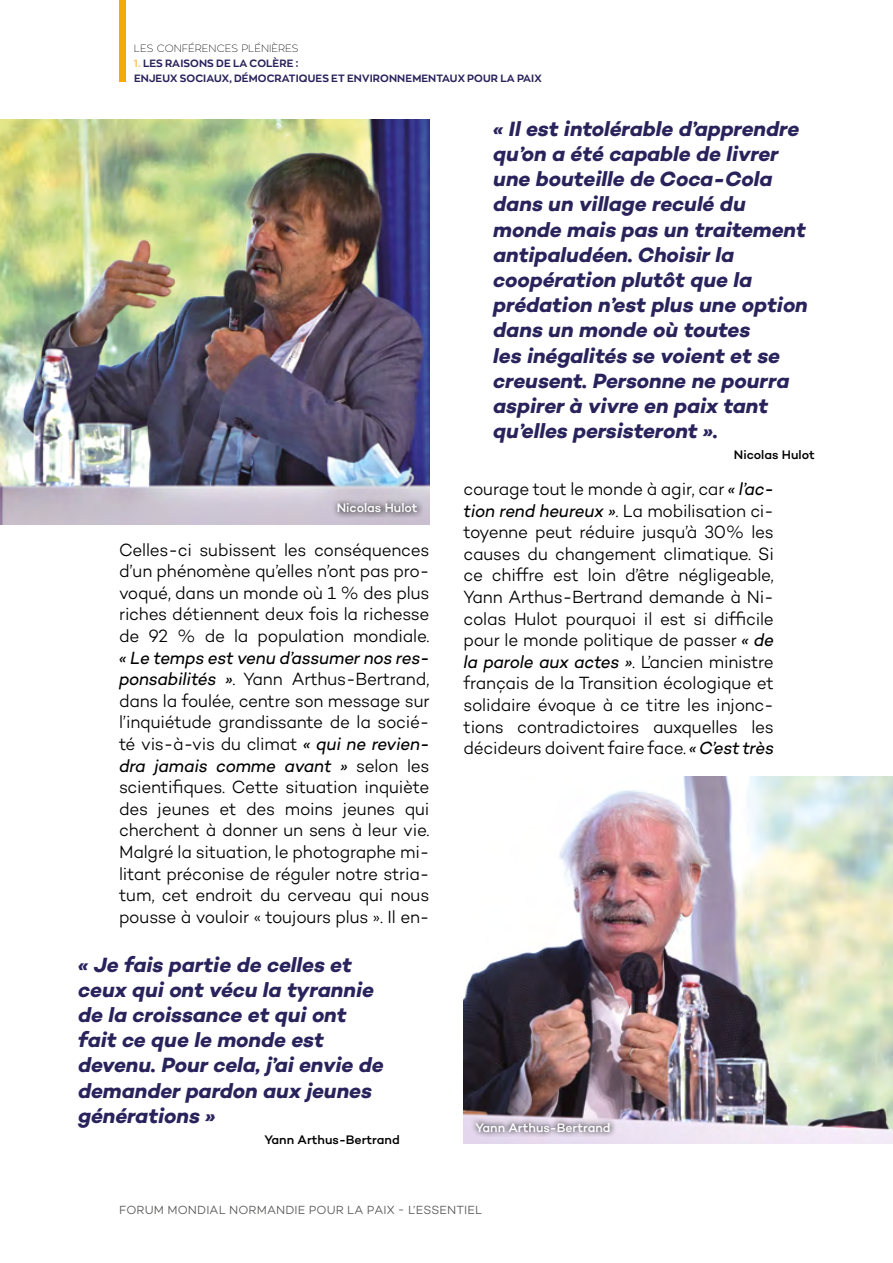
<style>
.page{position:relative;width:893px;height:1263px;background:#fff}
.page>*{position:absolute;margin:0;border:0;box-sizing:border-box;transform-origin:0 0}
.t1{font:italic 700 21px/25.2px "Campton";letter-spacing:-.005em;color:#29235c}
.t2{font:300 18px/21.6px "Campton";letter-spacing:-.01em;color:#000;text-align:justify;scale:.95 1}
.t3{font:500 12.6px "Campton";color:#000}
.t4{font:500 12.6px "Campton";color:#fff}
.t5{font:300 12px "Campton";letter-spacing:.01em;color:#575756}
.t6{font:700 10.5px/15px "Zona Pro";letter-spacing:.01em;color:#29235c}
.t7{font:100 10.5px "Zona Pro";color:#000}
.s1{color:#fac365}
.s2{font-weight:400;font-style:italic}
</style>
<div class="page">
<img style="left:0;top:119px;width:429px;height:405px">
<img style="left:463px;top:776px;width:430px;height:368px">
<svg style="left:331px;top:497px;width:92px;height:20px;background:#a9a3af"></svg>
<svg style="left:469px;top:1117px;width:147px;height:20px;background:#c1b8c7"></svg>
<div style="left:119px;top:0;width:6px;height:82px;background:#f6a803"></div>
<p class="t7" style="left:134px;top:41px;width:166px">LES CONFÉRENCES PLÉNIÈRES</p>
<p class="t6" style="left:134px;top:55px;width:409px"><span class="s1">1.</span> LES RAISONS DE LA COLÈRE :<br>ENJEUX SOCIAUX, DÉMOCRATIQUES ET ENVIRONNEMENTAUX POUR LA PAIX</p>
<p class="t4" style="left:337px;top:500px;width:82px">Nicolas Hulot</p>
<p class="t2" style="left:119px;top:538px;width:328px">Celles-ci subissent les conséquences d’un phénomène qu’elles n’ont pas pro&shy;voqué, dans un monde où 1 % des plus riches détiennent deux fois la richesse de 92 % de la population mondiale.</p>
<p class="t2" style="left:119px;top:646px;width:328px"><span class="s2">« Le temps est venu d’assumer nos res&shy;ponsabilités »</span>. Yann Arthus-Bertrand, dans la foulée, centre son message sur l’inquiétude grandissante de la socié&shy;té vis-à-vis du climat <span class="s2">« qui ne revien&shy;dra jamais comme avant »</span> selon les scientifiques. Cette situation inquiète des jeunes et des moins jeunes qui cherchent à donner un sens à leur vie.<br>Malgré la situation, le photographe mi&shy;litant préconise de réguler notre stria&shy;tum, cet endroit du cerveau qui nous pousse à vouloir « toujours plus ». Il en-</p>
<p class="t1" style="left:78px;top:952px;width:307px">« Je fais partie de celles et ceux qui ont vécu la tyrannie de la croissance et qui ont fait ce que le monde est devenu. Pour cela, j’ai envie de demander pardon aux jeunes générations »</p>
<p class="t3" style="left:264px;top:1132px;width:137px">Yann Arthus-Bertrand</p>
<p class="t1" style="left:493px;top:116px;width:316px">« Il est intolérable d’apprendre qu’on a été capable de livrer une bouteille de Coca-Cola dans un village reculé du monde mais pas un traitement antipaludéen. Choisir la coopération plutôt que la prédation n’est plus une option dans un monde où toutes<br>les inégalités se voient et se creusent. Personne ne pourra aspirer à vivre en paix tant qu’elles persisteront ».</p>
<p class="t3" style="left:734px;top:447px;width:82px">Nicolas Hulot</p>
<p class="t2" style="left:463px;top:478px;width:328px">courage tout le monde à agir, car <span class="s2">« l’ac&shy;tion rend heureux »</span>. La mobilisation ci&shy;toyenne peut réduire jusqu’à 30% les causes du changement climatique. Si ce chiffre est loin d’être négligeable, Yann Arthus-Bertrand demande à Ni&shy;colas Hulot pourquoi il est si difficile pour le monde politique de passer <span class="s2">« de la parole aux actes »</span>. L’ancien ministre français de la Transition écologique et solidaire évoque à ce titre les injonc&shy;tions contradictoires auxquelles les décideurs doivent faire face. <span class="s2">« C’est très</span></p>
<p class="t4" style="left:475px;top:1120px;width:137px">Yann Arthus-Bertrand</p>
<p class="t5" style="left:119px;top:1203px;width:365px">FORUM MONDIAL NORMANDIE POUR LA PAIX - L’ESSENTIEL</p>
</div>
